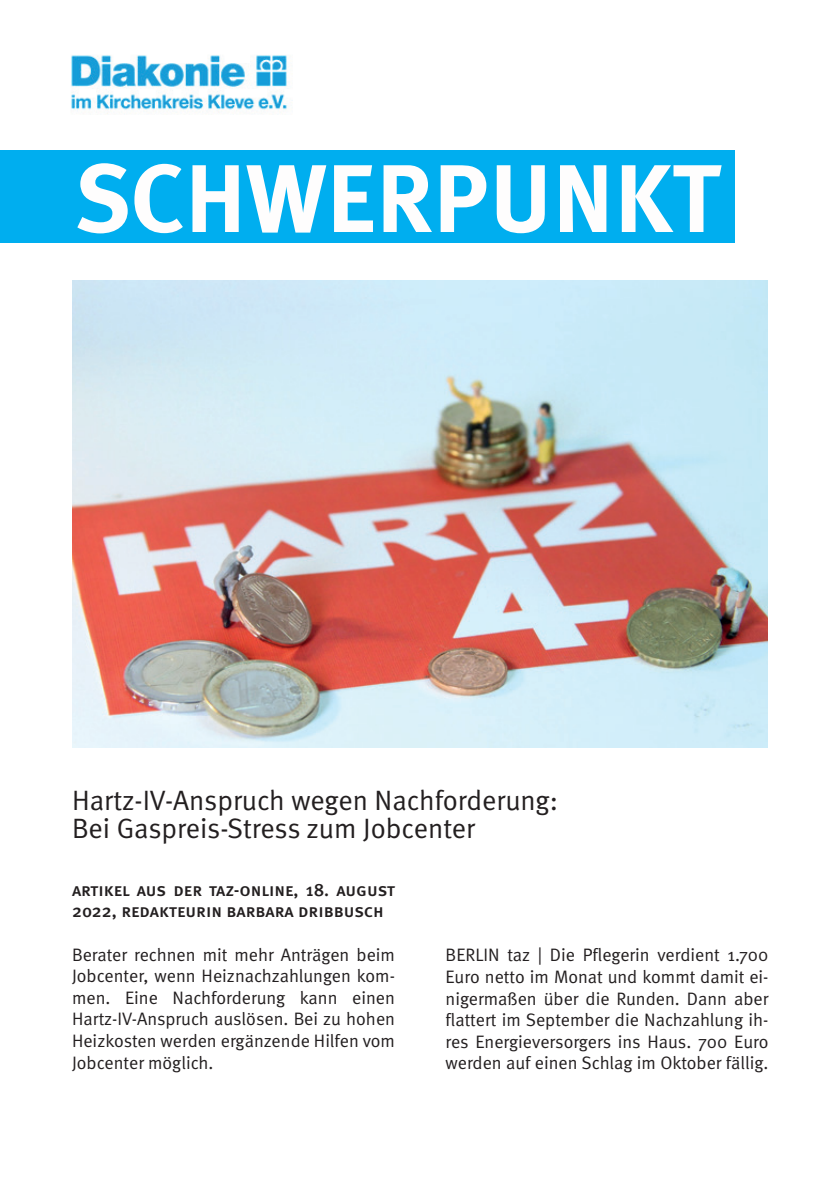
<style>
.page{position:relative;width:840px;height:1191px;background:#fff}
.page>*{position:absolute;margin:0;border:0;box-sizing:border-box;transform-origin:0 0}
.t1{font:96px "Meta Bold Caps";color:#fefdfd}
.t2{font:28px/28px "Meta Normal";color:#231f20}
.t3{font:18px/21.6px "Meta Normal";color:#231f20;text-align:justify}
.t4{font:18px/21.6px "Meta Medium Caps";color:#231f20}
</style>
<div class="page">
<img style="left:71px;top:55px;width:222px;height:59px">
<img style="left:72px;top:281px;width:695px;height:466px">
<div style="left:0;top:150px;width:734px;height:93px;background:#00aeef"></div>
<p class="t1" style="left:73px;top:138px;width:647px">SCHWERPUNKT</p>
<p class="t2" style="left:72px;top:786px;width:487px">Hartz-IV-Anspruch wegen Nachforderung:<br>Bei Gaspreis-Stress zum Jobcenter</p>
<p class="t4" style="left:72px;top:879px;width:324px">artikel aus der taz-online, 18. august<br>2022, redakteurin barbara dribbusch</p>
<p class="t3" style="left:72px;top:943px;width:324px">Berater rechnen mit mehr Anträgen beim Jobcenter, wenn Heiznachzahlungen kom&shy;men. Eine Nachforderung kann einen Hartz-IV-Anspruch auslösen. Bei zu hohen Heizkosten werden ergänzende Hilfen vom Jobcenter möglich.</p>
<p class="t3" style="left:445px;top:944px;width:324px">BERLIN taz | Die Pflegerin verdient 1.700<br>Euro netto im Monat und kommt damit ei&shy;nigermaßen über die Runden. Dann aber flattert im September die Nachzahlung ih&shy;res Energieversorgers ins Haus. 700 Euro werden auf einen Schlag im Oktober fällig.</p>
</div>
